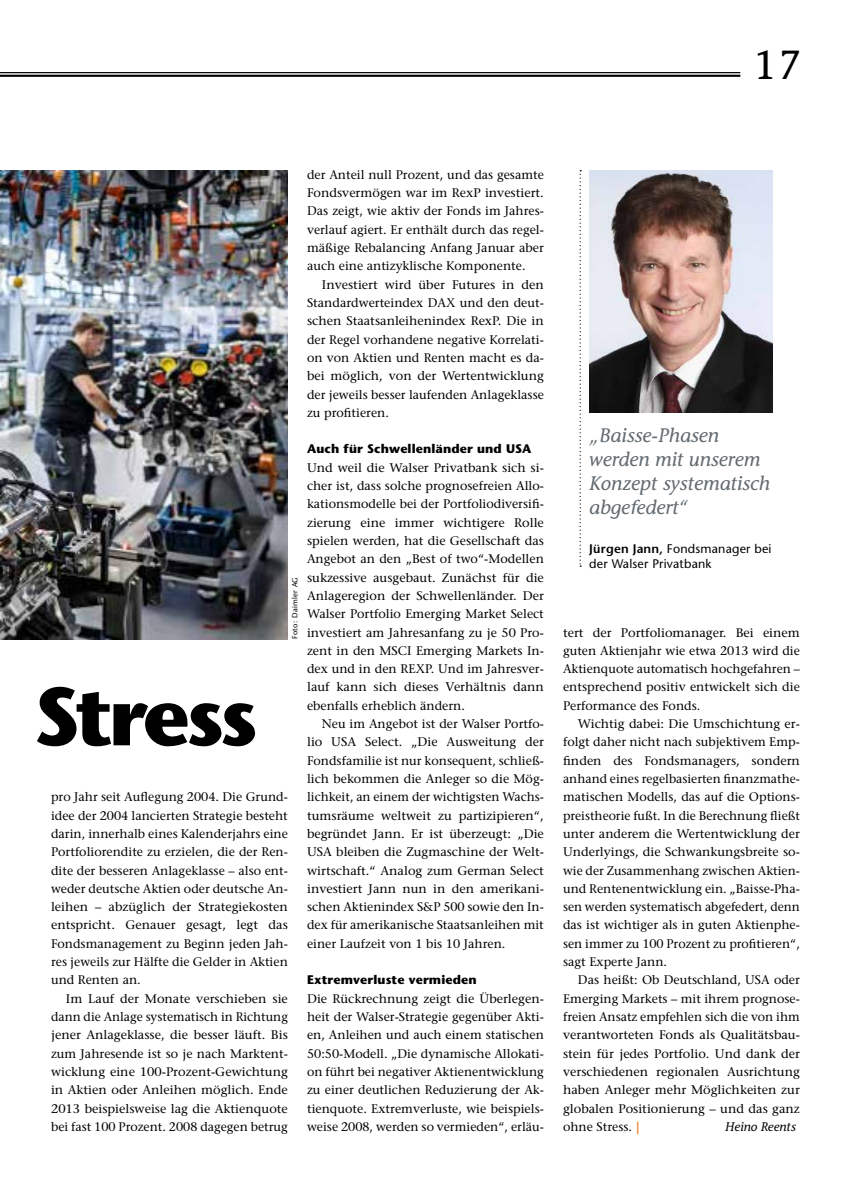
<style>
.page{position:relative;width:851px;height:1191px;background:#fff}
.page>*{position:absolute;margin:0;border:0;box-sizing:border-box;transform-origin:0 0}
.t1{font:700 82.2px "Stone Sans Std";letter-spacing:-.055em;color:#000}
.t2{font:500 40.5px "Stone Informal Std";color:#000}
.t3{font:italic 500 19.5px/24px "Stone Informal Std";color:#626b71}
.t4{font:500 12.45px/18.3px "Stone Serif Std";color:#000;text-align:justify}
.t5{font:700 12.45px "Stone Sans Std";letter-spacing:.01em;color:#000}
.t6{font:500 12.45px/15px "Stone Sans Std";letter-spacing:.015em;color:#000}
.t7{font:italic 500 12.45px "Stone Informal Std";color:#000}
.t8{font:500 7.5px "Stone Sans Std";letter-spacing:.05em;color:#000}
.s1{font-weight:600}
.s2{font-weight:600;color:#eb690b}
</style>
<div class="page">
<img style="left:0;top:170px;width:288px;height:469px">
<img style="left:589px;top:170px;width:183px;height:242px">
<svg style="left:579px;top:170px;width:2px;height:397px"></svg>
<hr style="left:0;top:72px;width:740px;height:1px;background:#000">
<hr style="left:0;top:75px;width:740px;height:2px;background:#000">
<h2 class="t2" style="left:753px;top:41px;width:50px">17</h2>
<h1 class="t1" style="left:34px;top:667px;width:225px">Stress</h1>
<p class="t8" style="left:290px;top:639px;width:63px;rotate:-90deg">Foto: Daimler AG</p>
<p class="t4" style="left:51px;top:788px;width:238px">pro Jahr seit Auflegung 2004. Die Grund&shy;idee der 2004 lancierten Strategie besteht darin, innerhalb eines Kalenderjahrs eine Portfoliorendite zu erzielen, die der Ren&shy;dite der besseren Anlageklasse – also ent&shy;weder deutsche Aktien oder deutsche An&shy;leihen – abzüglich der Strategiekosten entspricht. Genauer gesagt, legt das Fondsmanagement zu Beginn jeden Jah&shy;res jeweils zur Hälfte die Gelder in Aktien und Renten an.</p>
<p class="t4" style="left:51px;top:989px;width:238px;text-indent:15px">Im Lauf der Monate verschieben sie dann die Anlage systematisch in Richtung jener Anlageklasse, die besser läuft. Bis zum Jahresende ist so je nach Marktent&shy;wicklung eine 100-Prozent-Gewichtung in Aktien oder Anleihen möglich. Ende 2013 beispielsweise lag die Aktienquote bei fast 100 Prozent. 2008 dagegen betrug</p>
<p class="t4" style="left:307px;top:165px;width:238px">der Anteil null Prozent, und das gesamte Fondsvermögen war im RexP investiert.<br>Das zeigt, wie aktiv der Fonds im Jahres&shy;verlauf agiert. Er enthält durch das regel&shy;mäßige Rebalancing Anfang Januar aber auch eine antizyklische Komponente.</p>
<p class="t4" style="left:307px;top:275px;width:238px;text-indent:15px">Investiert wird über Futures in den Standardwerteindex DAX und den deut&shy;schen Staatsanleihenindex RexP. Die in der Regel vorhandene negative Korrelati&shy;on von Aktien und Renten macht es da&shy;bei möglich, von der Wertentwicklung der jeweils besser laufenden Anlageklasse zu profitieren.</p>
<p class="t5" style="left:307px;top:442px;width:226px">Auch für Schwellenländer und USA</p>
<p class="t4" style="left:307px;top:458px;width:238px">Und weil die Walser Privatbank sich si&shy;cher ist, dass solche prognosefreien Allo&shy;kationsmodelle bei der Portfoliodiversifi&shy;zierung eine immer wichtigere Rolle spielen werden, hat die Gesellschaft das Angebot an den „Best of two“-Modellen sukzessive ausgebaut. Zunächst für die Anlageregion der Schwellenländer. Der Walser Portfolio Emerging Market Select investiert am Jahresanfang zu je 50 Pro&shy;zent in den MSCI Emerging Markets In&shy;dex und in den REXP. Und im Jahresver&shy;lauf kann sich dieses Verhältnis dann ebenfalls erheblich ändern.</p>
<p class="t4" style="left:307px;top:714px;width:238px;text-indent:15px">Neu im Angebot ist der Walser Portfo&shy;lio USA Select. „Die Ausweitung der Fondsfamilie ist nur konsequent, schließ&shy;lich bekommen die Anleger so die Mög&shy;lichkeit, an einem der wichtigsten Wachs&shy;tumsräume weltweit zu partizipieren“, begründet Jann. Er ist überzeugt: „Die USA bleiben die Zugmaschine der Welt&shy;wirtschaft.“ Analog zum German Select investiert Jann nun in den amerikani&shy;schen Aktienindex S&amp;P 500 sowie den In&shy;dex für amerikanische Staatsanleihen mit einer Laufzeit von 1 bis 10 Jahren.</p>
<p class="t5" style="left:307px;top:972px;width:171px">Extremverluste vermieden</p>
<p class="t4" style="left:307px;top:989px;width:238px">Die Rückrechnung zeigt die Überlegen&shy;heit der Walser-Strategie gegenüber Akti&shy;en, Anleihen und auch einem statischen 50:50-Modell. „Die dynamische Allokati&shy;on führt bei negativer Aktienentwicklung zu einer deutlichen Reduzierung der Ak&shy;tienquote. Extremverluste, wie beispiels&shy;weise 2008, werden so vermieden“, erläu-</p>
<h3 class="t3" style="left:589px;top:423px;width:182px">„Baisse-Phasen werden mit unserem<br>Konzept systematisch abgefedert“</h3>
<p class="t6" style="left:589px;top:541px;width:184px"><span class="s1">Jürgen Jann,</span> Fondsmanager bei der Walser Privatbank</p>
<p class="t4" style="left:563px;top:623px;width:238px">tert der Portfoliomanager. Bei einem guten Aktienjahr wie etwa 2013 wird die Aktienquote automatisch hochgefahren – entsprechend positiv entwickelt sich die Performance des Fonds.</p>
<p class="t4" style="left:563px;top:714px;width:238px;text-indent:15px">Wichtig dabei: Die Umschichtung er&shy;folgt daher nicht nach subjektivem Emp&shy;finden des Fondsmanagers, sondern anhand eines regelbasierten finanzmathe&shy;matischen Modells, das auf die Options&shy;preistheorie fußt. In die Berechnung fließt unter anderem die Wertentwicklung der Underlyings, die Schwankungsbreite so&shy;wie der Zusammenhang zwischen Aktien&shy;und Rentenentwicklung ein. „Baisse-Pha&shy;sen werden systematisch abgefedert, denn das ist wichtiger als in guten Aktienphe&shy;sen immer zu 100 Prozent zu profitieren“, sagt Experte Jann.</p>
<p class="t4" style="left:563px;top:971px;width:238px;text-indent:15px">Das heißt: Ob Deutschland, USA oder Emerging Markets – mit ihrem prognose&shy;freien Ansatz empfehlen sich die von ihm verantworteten Fonds als Qualitätsbau&shy;stein für jedes Portfolio. Und dank der verschiedenen regionalen Ausrichtung haben Anleger mehr Möglichkeiten zur globalen Positionierung – und das ganz ohne Stress. <span class="s2">|</span></p>
<p class="t7" style="left:725px;top:1119px;width:72px">Heino Reents</p>
</div>
